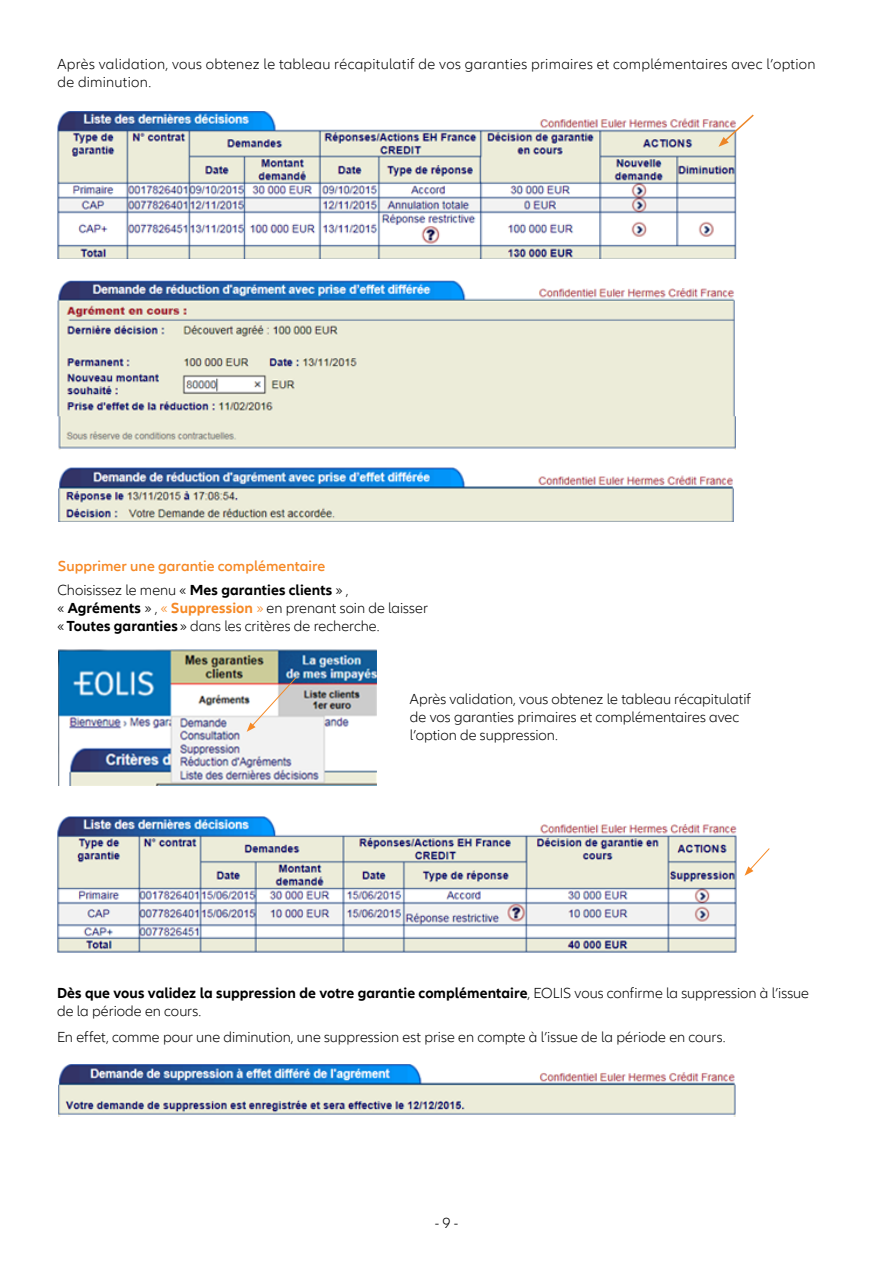
<style>
.page{position:relative;width:893px;height:1263px;background:#fff}
.page>*{position:absolute;margin:0;border:0;box-sizing:border-box;transform-origin:0 0}
.t1{font:300 15px/18px "Allianz Neo";color:#000}
.t2{font:700 15px/18px "Allianz Neo";letter-spacing:.005em;color:#000}
.t3{font:300 15px/18px "Allianz Neo";letter-spacing:.02em;color:#000}
.t4{font:600 15px/23.9px "Allianz Neo";color:#f68926}
.s1{font-weight:300;color:#000}
.s2{font-weight:700;color:#000}
.s3{font-weight:700}
.s4{color:#f68926}
.s5{font-weight:700;color:#f68926}
.s6{font-weight:300}
</style>
<div class="page">
<img style="left:57px;top:112px;width:680px;height:147px">
<img style="left:58px;top:280px;width:677px;height:169px">
<img style="left:58px;top:467px;width:675px;height:54px">
<img style="left:58px;top:650px;width:318px;height:135px">
<svg style="left:247px;top:677px;width:50px;height:55px"></svg>
<svg style="left:744px;top:848px;width:26px;height:28px"></svg>
<img style="left:57px;top:816px;width:680px;height:136px">
<img style="left:59px;top:1065px;width:677px;height:51px">
<svg style="left:718px;top:113px;width:36px;height:34px"></svg>
<p class="t3" style="left:57px;top:55px;width:760px">Après validation, vous obtenez le tableau récapitulatif de vos garanties primaires et complémentaires avec l’option de diminution.</p>
<p class="t4" style="left:57px;top:554px;width:293px">Supprimer une garantie complémentaire<br><span class="s1">Choisissez le menu «</span> <span class="s2">Mes garanties clients</span> <span class="s1">» ,</span></p>
<p class="t1" style="left:57px;top:599px;width:372px">« <span class="s3">Agréments</span> » , <span class="s4">«</span> <span class="s5">Suppression</span> <span class="s4">»</span> en prenant soin de laisser «<span class="s3">Toutes garanties</span> » dans les critères de recherche.</p>
<p class="t1" style="left:410px;top:690px;width:343px">Après validation, vous obtenez le tableau récapitulatif de vos garanties primaires et complémentaires avec l’option de suppression.</p>
<p class="t2" style="left:57px;top:984px;width:754px">Dès que vous validez la suppression de votre garantie complémentaire<span class="s6">, EOLIS vous confirme la suppression à l’issue de la période en cours.</span></p>
<p class="t1" style="left:57px;top:1028px;width:670px">En effet, comme pour une diminution, une suppression est prise en compte à l’issue de la période en cours.</p>
<p class="t1" style="left:435px;top:1214px;width:25px">- 9 -</p>
</div>
